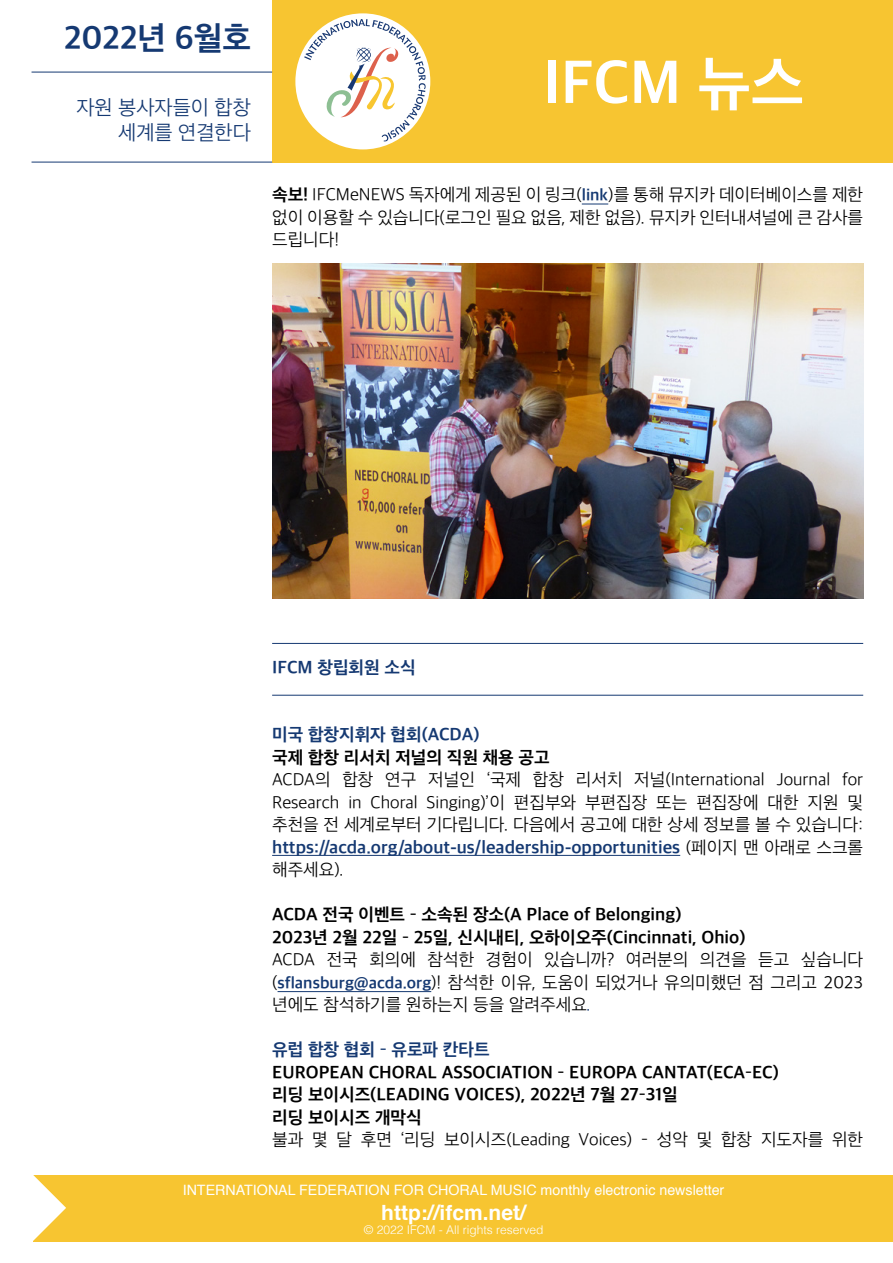
<style>
.page{position:relative;width:893px;height:1263px;background:#fff}
.page>*{position:absolute;margin:0;border:0;box-sizing:border-box;transform-origin:0 0}
.t1{font:700 61.5px "Apple SD Gothic Neo";color:#fff}
.t2{font:700 33px "Apple SD Gothic Neo";color:#153972}
.t3{font:700 21px "Helvetica";color:#fff}
.t4{font:300 21px/25.2px "Apple SD Gothic Neo";color:#153972;text-align:right}
.t5{font:300 18px/22.5px "Apple SD Gothic Neo";color:#000;text-align:justify}
.t6{font:700 18px/22.5px "Apple SD Gothic Neo";color:#000}
.t7{font:700 18px "Apple SD Gothic Neo";color:#153972}
.t8{font:14.25px "Helvetica";color:#fff}
.t9{font:300 12px "Helvetica";color:#fff}
.s1{font-weight:700}
.s2{font-weight:700;font-size:16.5px;color:#153972}
.s3{font-weight:700;color:#153972}
.s4{color:#153972}
</style>
<div class="page">
<svg style="left:582px;top:204px;width:26px;height:1px"></svg>
<hr style="left:272px;top:643px;width:591px;height:1px;background:#153972">
<hr style="left:272px;top:695px;width:591px;height:1px;background:#153972">
<hr style="left:272px;top:855px;width:408px;height:1px;background:#153972">
<hr style="left:278px;top:991px;width:153px;height:1px;background:#153972">
<div style="left:33px;top:1176px;width:860px;height:66px;background:#f7c531"></div>
<svg style="left:33px;top:1175px;width:33px;height:66px"></svg>
<div style="left:272px;top:0;width:621px;height:163px;background:#f7c531"></div>
<div style="left:295px;top:13px;width:135px;height:136px;background:#fff;border-radius:50%"></div>
<svg style="left:304px;top:19px;width:122px;height:123px"></svg>
<hr style="left:32px;top:72px;width:240px;height:1px;background:#153972">
<hr style="left:32px;top:162px;width:240px;height:1px;background:#153972">
<img style="left:272px;top:264px;width:591px;height:334px">
<h2 class="t2" style="left:64px;top:21px;width:188px">2022년 6월호</h2>
<p class="t4" style="left:76px;top:96px;width:176px">자원 봉사자들이 합창 세계를 연결한다</p>
<h1 class="t1" style="left:543px;top:50px;width:263px">IFCM 뉴스</h1>
<p class="t5" style="left:272px;top:184px;width:593px"><span class="s1">속보!</span> IFCMeNEWS 독자에게 제공된 이 링크(<span class="s2">link</span>)를 통해 뮤지카 데이터베이스를 제한 없이 이용할 수 있습니다(로그인 필요 없음, 제한 없음). 뮤지카 인터내셔널에 큰 감사를 드립니다!</p>
<p class="t7" style="left:272px;top:657px;width:145px">IFCM 창립회원 소식</p>
<p class="t7" style="left:272px;top:725px;width:209px">미국 합창지휘자 협회(ACDA)</p>
<p class="t6" style="left:272px;top:747px;width:279px">국제 합창 리서치 저널의 직원 채용 공고</p>
<p class="t5" style="left:272px;top:769px;width:593px">ACDA의 합창 연구 저널인 ‘국제 합창 리서치 저널(International Journal for Research in Choral Singing)’이 편집부와 부편집장 또는 편집장에 대한 지원 및 추천을 전 세계로부터 기다립니다. 다음에서 공고에 대한 상세 정보를 볼 수 있습니다: <span class="s3">https://acda.org/about-us/leadership-opportunities</span> (페이지 맨 아래로 스크롤 해주세요).</p>
<p class="t6" style="left:272px;top:904px;width:475px">ACDA 전국 이벤트 – 소속된 장소(A Place of Belonging)<br>2023년 2월 22일 – 25일, 신시내티, 오하이오주(Cincinnati, Ohio)</p>
<p class="t5" style="left:272px;top:949px;width:593px">ACDA 전국 회의에 참석한 경험이 있습니까? 여러분의 의견을 듣고 싶습니다 (<span class="s2">sflansburg@acda.org</span>)! 참석한 이유, 도움이 되었거나 유의미했던 점 그리고 2023 년에도 참석하기를 원하는지 등을 알려주세요<span class="s4">.</span></p>
<p class="t7" style="left:272px;top:1040px;width:219px">유럽 합창 협회 – 유로파 칸타트</p>
<p class="t6" style="left:272px;top:1062px;width:508px">EUROPEAN CHORAL ASSOCIATION – EUROPA CANTAT(ECA–EC) 리딩 보이시즈(LEADING VOICES), 2022년 7월 27–31일<br>리딩 보이시즈 개막식</p>
<p class="t5" style="left:272px;top:1129px;width:593px">불과 몇 달 후면 ‘리딩 보이시즈(Leading Voices) – 성악 및 합창 지도자를 위한</p>
<p class="t8" style="left:183px;top:1178px;width:543px">INTERNATIONAL FEDERATION FOR CHORAL MUSIC monthly electronic newsletter</p>
<p class="t3" style="left:381px;top:1195px;width:146px">http://ifcm.net/</p>
<p class="t9" style="left:364px;top:1220px;width:181px">© 2022 IFCM - All rights reserved</p>
</div>
